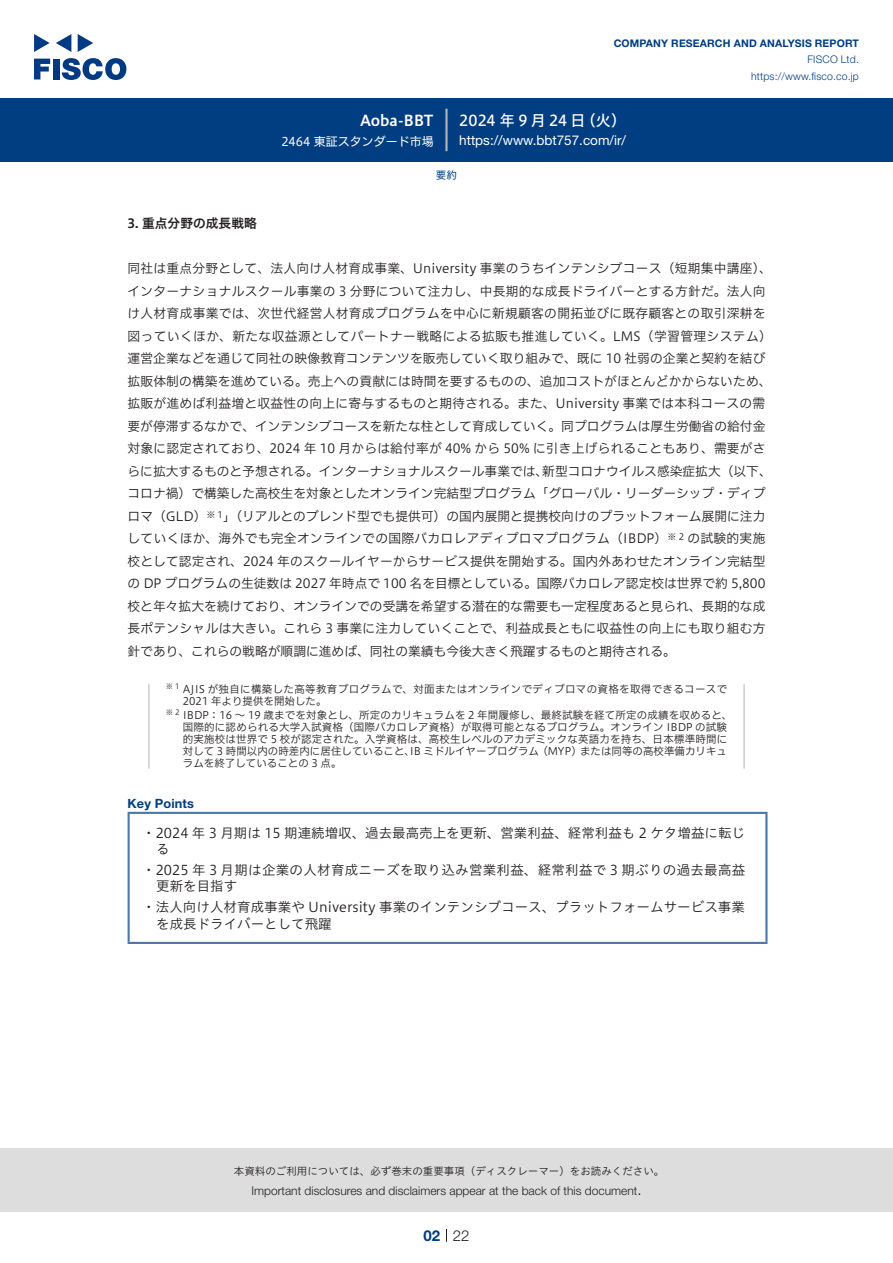
<style>
.page{position:relative;width:893px;height:1263px;background:#fff}
.page>*{position:absolute;margin:0;border:0;box-sizing:border-box;transform-origin:0 0}
.t1{font:15px "Hiragino UD Sans F Std N W5";letter-spacing:-.005em;color:#fff}
.t2{font:15px "Hiragino UD Sans F Std N W6";color:#fff}
.t3{font:300 15px "Helvetica Neue LT Std";color:#231f20}
.t4{font:700 15px "Helvetica Neue LT Std";color:#003d81}
.Key_Points_中{font:13.5px/16.5px "Hiragino UD Sans Std W3";letter-spacing:.005em;color:#231f20}
.t5{font:13.5px "Helvetica Neue LT Std";color:#fff}
.本文{font:12.75px/22.5px "Hiragino UD Sans F Std N W3";letter-spacing:.01em;color:#231f20}
.本文-2{font:12.75px "Hiragino UD Sans F Std N W3";letter-spacing:.03em;color:#231f20}
.小タイトル{font:12.75px "Hiragino UD Sans F Std N W6";color:#231f20}
.Key_Points{font:700 12.75px "Helvetica Neue LT Std";letter-spacing:.015em;color:#003d81}
.t6{font:300 12px "Helvetica Neue LT Std";color:#231f20}
.t7{font:12px "Hiragino UD Sans F Std N W4";color:#fff}
.t8{font:10.5px/12px "Hiragino UD Sans F Std N W3";letter-spacing:.015em;color:#231f20;text-align:right}
.t9{font:10.5px "Hiragino UD Sans Std W3";color:#231f20}
.t10{font:700 10.5px "Helvetica Neue LT Std";letter-spacing:.015em;color:#003d81}
.t11{font:300 10.5px/16.5px "Helvetica Neue LT Std";letter-spacing:.015em;color:#003d81;text-align:right}
.ヘッダー{font:10.5px "Hiragino UD Sans F Std N W4";color:#003d81}
.本文-3{font:8.85px "Hiragino UD Sans F Std N W3";color:#231f20}
.t12{font:7.35px "Hiragino UD Sans F Std N W3";color:#231f20}
</style>
<div class="page">
<div style="left:0;top:1148px;width:893px;height:64px;background:#ddd"></div>
<svg style="left:34px;top:59px;width:16px;height:20px"></svg>
<div style="left:53px;top:59px;width:6px;height:20px;background:#003a83"></div>
<svg style="left:62px;top:58px;width:64px;height:22px"></svg>
<svg style="left:34px;top:34px;width:16px;height:18px"></svg>
<svg style="left:78px;top:34px;width:15px;height:18px"></svg>
<svg style="left:56px;top:34px;width:15px;height:18px"></svg>
<div style="left:0;top:98px;width:893px;height:64px;background:#003d81"></div>
<hr style="left:445px;top:109px;width:3px;height:42px;background:#b5b5b6">
<svg style="left:446px;top:1229px;width:1px;height:13px"></svg>
<hr style="left:148px;top:684px;width:2px;height:85px;background:#d3d3d3">
<hr style="left:743px;top:684px;width:2px;height:85px;background:#d3d3d3">
<hr style="left:128px;top:814px;width:2px;height:128px;background:#4d77a7">
<hr style="left:128px;top:812px;width:639px;height:2px;background:#4d77a7">
<hr style="left:765px;top:814px;width:2px;height:128px;background:#4d77a7">
<hr style="left:128px;top:942px;width:639px;height:2px;background:#4d77a7">
<p class="t2" style="left:360px;top:109px;width:75px">Aoba-BBT</p>
<p class="t7" style="left:281px;top:132px;width:154px">2464 東証スタンダード市場</p>
<p class="t10" style="left:614px;top:37px;width:247px">COMPANY RESEARCH AND ANALYSIS REPORT</p>
<p class="t11" style="left:751px;top:51px;width:109px">FISCO Ltd. https://www.fisco.co j p.</p>
<p class="t1" style="left:581px;top:109px;width:47px">（火(</p>
<p class="t1" style="left:459px;top:109px;width:128px">2024 年 9 月 24 日</p>
<p class="t5" style="left:459px;top:132px;width:168px">https://www.bbt757.com /i r/</p>
<p class="ヘッダー" style="left:436px;top:167px;width:22px">要約</p>
<p class="小タイトル" style="left:128px;top:214px;width:131px">3. 重点分野の成長戦略</p>
<p class="本文" style="left:128px;top:256px;width:646px">同社は重点分野として、法人向け人材育成事業、University 事業のうちインテンシブコース（短期集中講座、(</p>
<p class="本文" style="left:128px;top:279px;width:639px">インターナショナルスクール事業の 3 分野について注力し、中長期的な成長ドライバーとする方針だ。法人向</p>
<p class="本文" style="left:128px;top:301px;width:639px">け人材育成事業では、次世代経営人材育成プログラムを中心に新規顧客の開拓並びに既存顧客との取引深耕を</p>
<p class="本文-2" style="left:128px;top:326px;width:646px">図っていくほか、新たな収益源としてパートナー戦略による拡販も推進していく。LMS（学習管理システム(</p>
<p class="本文" style="left:128px;top:346px;width:639px">運営企業などを通じて同社の映像教育コンテンツを販売していく取り組みで、既に 10 社弱の企業と契約を結び</p>
<p class="本文" style="left:128px;top:369px;width:645px">拡販体制の構築を進めている。売上への貢献には時間を要するものの、追加コストがほとんどかからないため、</p>
<p class="本文" style="left:128px;top:391px;width:639px">拡販が進めば利益増と収益性の向上に寄与するものと期待される。また、University 事業では本科コースの需</p>
<p class="本文" style="left:128px;top:414px;width:639px">要が停滞するなかで、インテンシブコースを新たな柱として育成していく。同プログラムは厚生労働省の給付金</p>
<p class="本文" style="left:128px;top:436px;width:639px">対象に認定されており、2024 年 10 月からは給付率が 40% から 50% に引き上げられることもあり、需要がさ</p>
<p class="本文" style="left:542px;top:459px;width:231px">新型コロナウイルス感染症拡大（以下、</p>
<p class="本文" style="left:128px;top:459px;width:422px">らに拡大するものと予想される。インターナショナルスクール事業では、</p>
<p class="本文" style="left:128px;top:481px;width:639px">コロナ禍）で構築した高校生を対象としたオンライン完結型プログラム「グローバル・リーダーシップ・ディプ</p>
<p class="本文" style="left:223px;top:504px;width:544px">」（リアルとのブレンド型でも提供可）の国内展開と提携校向けのプラットフォーム展開に注力</p>
<p class="本文" style="left:128px;top:504px;width:89px">ロマ（GLD）<sup>※</sup></p>
<p class="本文-3" style="left:218px;top:508px;width:7px">1</p>
<p class="本文" style="left:128px;top:526px;width:639px">していくほか、海外でも完全オンラインでの国際バカロレアディプロマプログラム（IBDP）<sup>※<br></sup>校として認定され、2024 年のスクールイヤーからサービス提供を開始する。国内外あわせたオンライン完結型の DP プログラムの生徒数は 2027 年時点で 100 名を目標としている。国際バカロレア認定校は世界で約 5,800校と年々拡大を続けており、オンラインでの受講を希望する潜在的な需要も一定程度あると見られ、長期的な成長ポテンシャルは大きい。これら 3 事業に注力していくことで、利益成長ともに収益性の向上にも取り組む方針であり、これらの戦略が順調に進めば、同社の業績も今後大きく飛躍するものと期待される。</p>
<p class="t8" style="left:183px;top:683px;width:546px">AJIS が独自に構築した高等教育プログラムで、対面またはオンラインでディプロマの資格を取得できるコースで</p>
<p class="本文" style="left:687px;top:526px;width:80px">の試験的実施</p>
<p class="本文-3" style="left:679px;top:530px;width:7px">2</p>
<p class="t12" style="left:166px;top:681px;width:15px">※1</p>
<p class="t8" style="left:183px;top:695px;width:145px">2021 年より提供を開始した。</p>
<p class="t8" style="left:183px;top:721px;width:546px">国際的に認められる大学入試資格（国際バカロレア資格）が取得可能となるプログラム。オンライン IBDP の試験的実施校は世界で 5 校が認定された。入学資格は、高校生レベルのアカデミックな英語力を持ち、日本標準時間にまたは同等の高校準備カリキュ</p>
<p class="t12" style="left:166px;top:707px;width:15px">※2</p>
<p class="t8" style="left:183px;top:709px;width:551px">IBDP：16 ～ 19 歳までを対象とし、所定のカリキュラムを 2 年間履修し、最終試験を経て所定の成績を収めると、</p>
<p class="t8" style="left:410px;top:745px;width:131px">IB ミドルイヤープログラム</p>
<p class="t8" style="left:183px;top:745px;width:234px;text-align:left">対して 3 時間以内の時差内に居住していること、ラムを終了していることの 3 点。</p>
<p class="Key_Points" style="left:128px;top:795px;width:68px">Key Points</p>
<p class="Key_Points_中" style="left:156px;top:823px;width:590px;text-indent:-14px">・2024 年 3 月期は 15 期連続増収、過去最高売上を更新、営業利益、経常利益も 2 ケタ増益に転じる</p>
<p class="Key_Points_中" style="left:156px;top:861px;width:591px;text-indent:-14px">・2025 年 3 月期は企業の人材育成ニーズを取り込み営業利益、経常利益で 3 期ぶりの過去最高益更新を目指す</p>
<p class="Key_Points_中" style="left:156px;top:898px;width:590px;text-indent:-14px">・法人向け人材育成事業や University 事業のインテンシブコース、プラットフォームサービス事業を成長ドライバーとして飛躍</p>
<p class="t8" style="left:537px;top:745px;width:46px">（MYP）</p>
<p class="t9" style="left:234px;top:1163px;width:432px">本資料のご利用については、必ず巻末の重要事項（ディスクレーマー）をお読みください。</p>
<p class="t3" style="left:637px;top:1180px;width:6px">.</p>
<p class="t6" style="left:251px;top:1183px;width:387px">Important disclosures and disclaimers appear at the back of this document</p>
<p class="t4" style="left:423px;top:1226px;width:18px">02</p>
<p class="t3" style="left:453px;top:1226px;width:18px">22</p>
</div>
